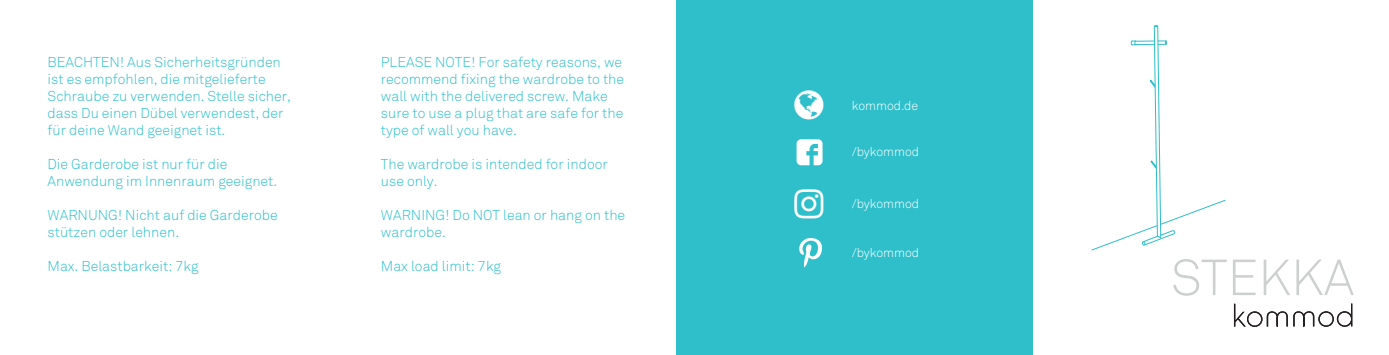
<style>
.page{position:relative;width:1389px;height:355px;background:#fff}
.page>*{position:absolute;margin:0;border:0;box-sizing:border-box;transform-origin:0 0}
.t1{font:300 50px "Akkurat Std";color:#ced0d0}
.t2{font:300 14.12px/17px "Akkurat Std";color:#2ebfcc}
.t3{font:300 12.5px "Akkurat Std";color:#fff}
</style>
<div class="page">
<svg style="left:1234px;top:303px;width:118px;height:23px"></svg>
<div style="left:677px;top:0;width:356px;height:354px;background:#2fbfcb"></div>
<svg style="left:799px;top:238px;width:23px;height:29px"></svg>
<svg style="left:797px;top:139px;width:26px;height:26px"></svg>
<svg style="left:1091px;top:25px;width:135px;height:225px"></svg>
<p class="t2" style="left:381px;top:54px;width:245px">PLEASE NOTE! For safety reasons, we recommend fixing the wardrobe to the wall with the delivered screw. Make sure to use a plug that are safe for the type of wall you have.</p>
<p class="t2" style="left:381px;top:156px;width:228px">The wardrobe is intended for indoor use only.</p>
<p class="t2" style="left:381px;top:207px;width:246px">WARNING! Do NOT lean or hang on the wardrobe.</p>
<p class="t2" style="left:381px;top:257px;width:122px">Max load limit: 7kg</p>
<p class="t2" style="left:48px;top:54px;width:245px">BEACHTEN! Aus Sicherheitsgründen ist es empfohlen, die mitgelieferte Schraube zu verwenden. Stelle sicher, dass Du einen Dübel verwendest, der für deine Wand geeignet ist.</p>
<p class="t2" style="left:48px;top:156px;width:231px">Die Garderobe ist nur für die<br>Anwendung im Innenraum geeignet.</p>
<p class="t2" style="left:48px;top:207px;width:232px">WARNUNG! Nicht auf die Garderobe stützen oder lehnen.</p>
<p class="t2" style="left:48px;top:257px;width:153px">Max. Belastbarkeit: 7kg</p>
<h1 class="t1" style="left:1171px;top:247px;width:185px">STEKKA</h1>
<p class="t3" style="left:852px;top:98px;width:68px">kommod.de</p>
<p class="t3" style="left:852px;top:144px;width:69px">/bykommod</p>
<p class="t3" style="left:852px;top:195px;width:69px">/bykommod</p>
<p class="t3" style="left:852px;top:244px;width:69px">/bykommod</p>
</div>
